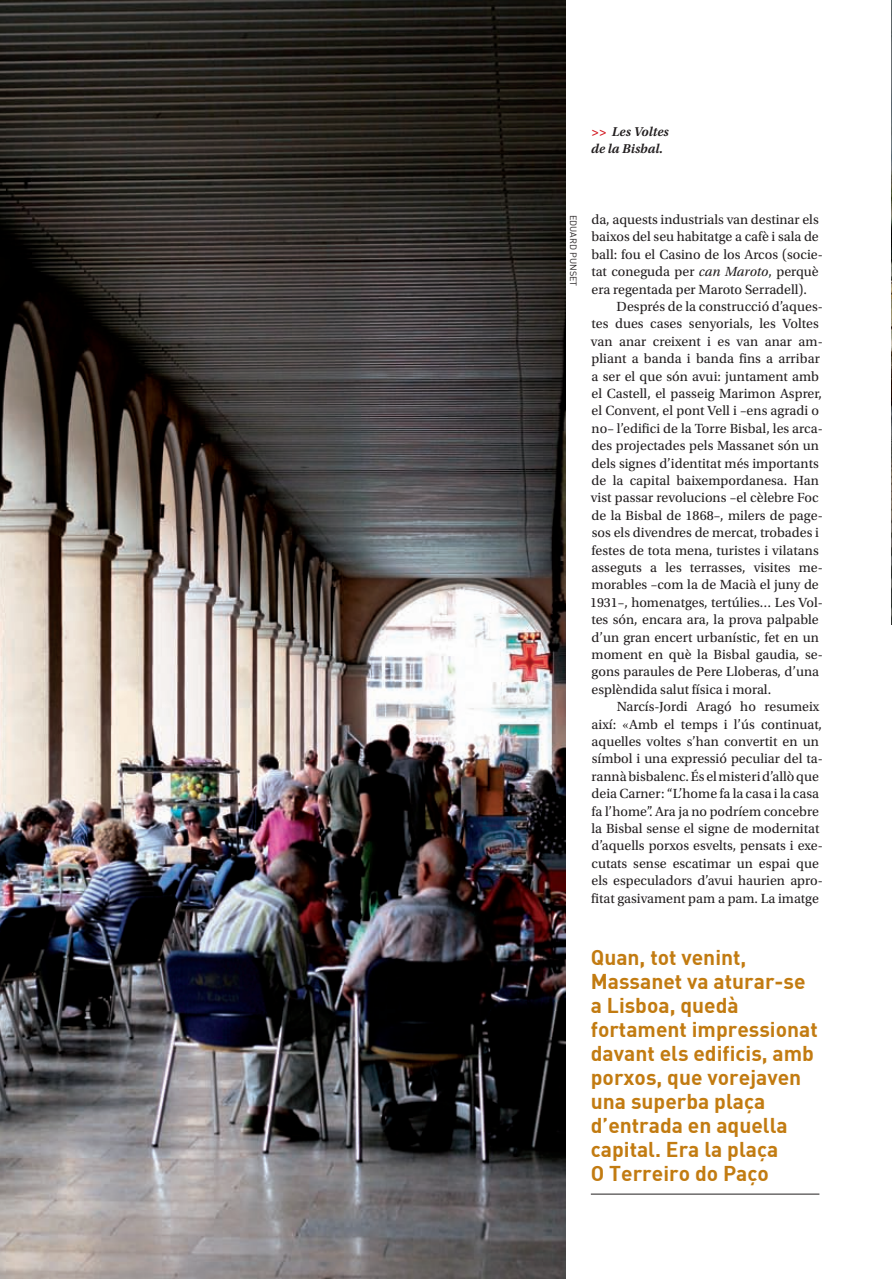
<style>
.page{position:relative;width:892px;height:1279px;background:#fff}
.page>*{position:absolute;margin:0;border:0;box-sizing:border-box;transform-origin:0 0}
.Secccions_Frases_des{font:21px/24px "DIN Bold";color:#c27b11}
.Seccions_text{font:13.95px/17.4px "Utopia Std";color:#231f20}
.Secccions_Peus{font:italic 600 13.5px "Utopia Std";color:#231f20}
.Seccions_Fotograf{font:9px "DIN";color:#231f20}
.s1{color:#d2161e}
.s2{font-style:italic}
</style>
<div class="page">
<hr style="left:591px;top:1194px;width:228px;height:1px;background:#231f20">
<img style="left:0;top:0;width:565px;height:1279px">
<img style="left:891px;top:1px;width:1px;height:623px">
<p class="Secccions_Peus" style="left:591px;top:124px;width:79px"><span class="s1">&gt;&gt;</span> Les Voltes</p>
<p class="Secccions_Peus" style="left:591px;top:141px;width:73px">de la Bisbal.</p>
<p class="Seccions_Fotograf" style="left:579px;top:215px;width:73px;rotate:90deg">Eduard Punset</p>
<p class="Seccions_text" style="left:591px;top:211px;width:233px">da, aquests industrials van destinar els baixos del seu habitatge a cafè i sala de ball: fou el Casino de los Arcos (socie&shy;tat coneguda per <span class="s2">can Maroto</span>, perquè era regentada per Maroto Serradell).</p>
<p class="Seccions_text" style="left:590px;top:298px;width:234px;text-indent:27px">Després de la construcció d’aques&shy;tes dues cases senyorials, les Voltes van anar creixent i es van anar am&shy;pliant a banda i banda fins a arribar a ser el que són avui: juntament amb el Castell, el passeig Marimon Asprer, el Convent, el pont Vell i –ens agradi o no– l’edifici de la Torre Bisbal, les arca&shy;des projectades pels Massanet són un dels signes d’identitat més importants de la capital baixempordanesa. Han vist passar revolucions –el cèlebre Foc de la Bisbal de 1868–, milers de page&shy;sos els divendres de mercat, trobades i festes de tota mena, turistes i vilatans asseguts a les terrasses, visites me&shy;morables –com la de Macià el juny de 1931–, homenatges, tertúlies… Les Vol&shy;tes són, encara ara, la prova palpable d’un gran encert urbanístic, fet en un moment en què la Bisbal gaudia, se&shy;gons paraules de Pere Lloberas, d’una esplèndida salut física i moral.</p>
<p class="Seccions_text" style="left:591px;top:698px;width:233px;text-indent:25px">Narcís-Jordi Aragó ho resumeix així: «Amb el temps i l’ús continuat, aquelles voltes s’han convertit en un símbol i una expressió peculiar del ta&shy;rannà bisbalenc. És el misteri d’allò que deia Carner: “L’home fa la casa i la casa fa l’home”. Ara ja no podríem concebre la Bisbal sense el signe de modernitat d’aquells porxos esvelts, pensats i exe&shy;cutats sense escatimar un espai que els especuladors d’avui haurien apro&shy;fitat gasivament pam a pam. La imatge</p>
<p class="Secccions_Frases_des" style="left:591px;top:944px;width:228px">Quan, tot venint,<br>Massanet va aturar-se a Lisboa, quedà fortament impressionat davant els edificis, amb porxos, que vorejaven una superba plaça d’entrada en aquella capital. Era la plaça<br>O Terreiro do Paço</p>
</div>
